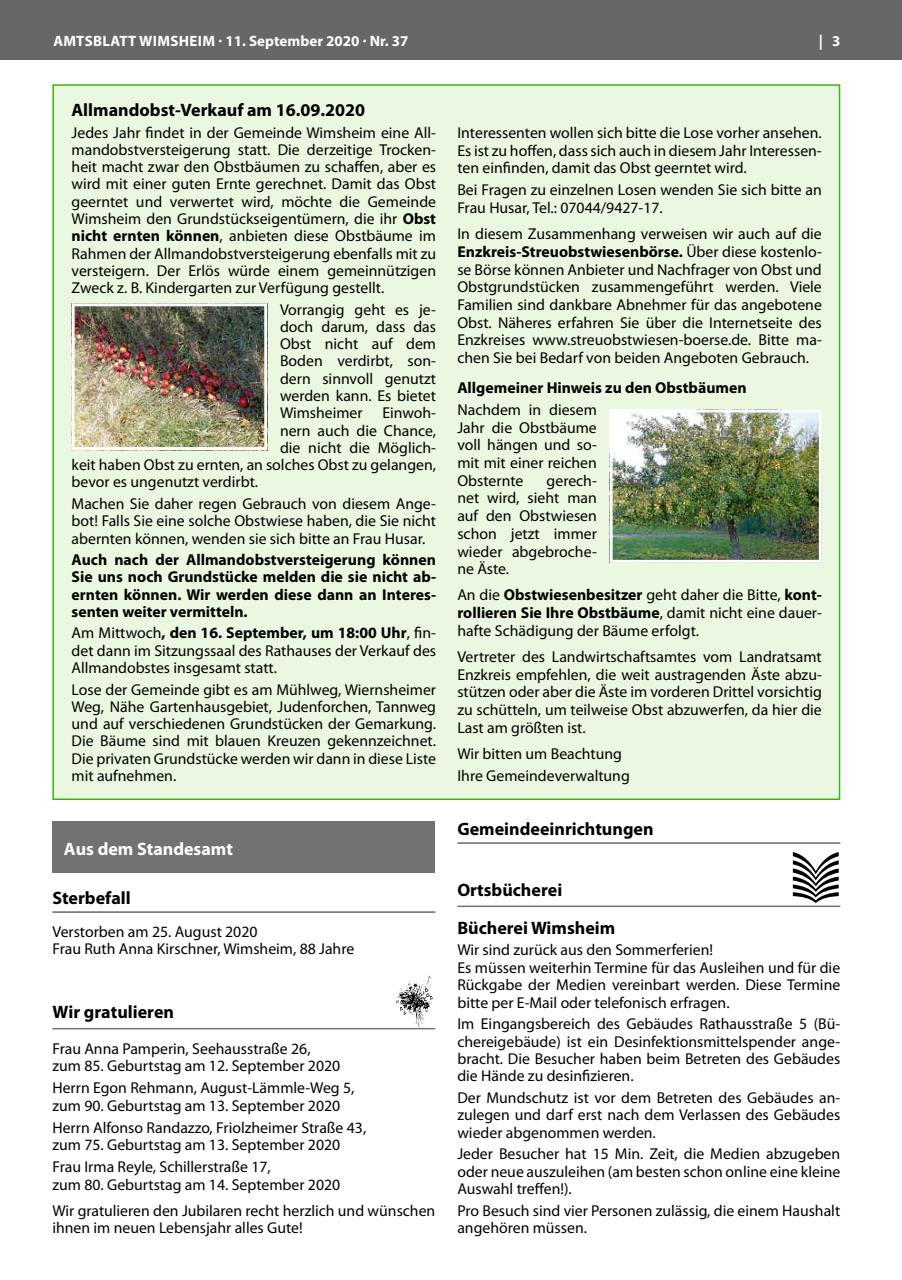
<style>
.page{position:relative;width:902px;height:1280px;background:#fff}
.page>*{position:absolute;margin:0;border:0;box-sizing:border-box;transform-origin:0 0}
.t1{font:700 18px/38px "Myriad Pro";color:#000}
.t2{font:700 18px "Myriad Pro";color:#fff}
.t3{font:15.75px/17.7px "Myriad Pro";color:#000;text-align:justify}
.t4{font:700 15.75px/17.2px "Myriad Pro";color:#000;text-align:justify}
.t5{font:700 15px "Myriad Pro";letter-spacing:.005em;color:#fff}
.s1{font-weight:700}
</style>
<div class="page">
<div style="left:0;top:0;width:901px;height:60px;background:#676767"></div>
<hr style="left:52px;top:911px;width:383px;height:2px;background:#676767">
<div style="left:52px;top:821px;width:383px;height:51px;background:#727272"></div>
<svg style="left:396px;top:975px;width:37px;height:51px"></svg>
<hr style="left:52px;top:1028px;width:383px;height:1px;background:#727272">
<div style="left:53px;top:85px;width:786px;height:714px;background:#ebf8e1"></div>
<hr style="left:457px;top:842px;width:383px;height:2px;background:#676767">
<svg style="left:792px;top:852px;width:46px;height:51px"></svg>
<hr style="left:457px;top:905px;width:383px;height:2px;background:#727272">
<img style="left:76px;top:307px;width:187px;height:139px">
<div style="left:72px;top:303px;width:195px;height:147px;border:3px solid #fefefe"></div>
<img style="left:613px;top:413px;width:204px;height:146px">
<div style="left:609px;top:409px;width:212px;height:154px;border:3px solid #fefefe"></div>
<p class="t5" style="left:53px;top:31px;width:356px">amtsblatt wimsheim · 11. september 2020 · Nr. 37</p>
<p class="t5" style="left:818px;top:31px;width:23px">| 3</p>
<p class="t1" style="left:72px;top:90px;width:295px">allmandobst-Verkauf am 16.09.2020</p>
<p class="t3" style="left:72px;top:123px;width:366px;line-height:17.2px">Jedes Jahr findet in der Gemeinde Wimsheim eine All&shy;mandobstversteigerung statt. Die derzeitige Trocken&shy;heit macht zwar den Obstbäumen zu schaffen, aber es wird mit einer guten Ernte gerechnet. Damit das Obst geerntet und verwertet wird, möchte die Gemeinde Wimsheim den Grundstückseigentümern, die ihr <span class="s1">Obst nicht ernten können</span>, anbieten diese Obstbäume im Rahmen der Allmandobstversteigerung ebenfalls mit zu versteigern. Der Erlös würde einem gemeinnützigen Zweck z. B. Kindergarten zur Verfügung gestellt.</p>
<p class="t3" style="left:280px;top:300px;width:158px;line-height:17.2px">Vorrangig geht es je&shy;doch darum, dass das Obst nicht auf dem Boden verdirbt, son&shy;dern sinnvoll genutzt werden kann. Es bietet Wimsheimer</p>
<p class="t3" style="left:382px;top:404px;width:55px">Einwoh-</p>
<p class="t3" style="left:280px;top:421px;width:157px">nern auch die Chance,</p>
<p class="t3" style="left:280px;top:438px;width:157px">die nicht die Möglich-</p>
<p class="t3" style="left:72px;top:456px;width:366px">keit haben Obst zu ernten, an solches Obst zu gelangen,</p>
<p class="t3" style="left:72px;top:473px;width:188px">bevor es ungenutzt verdirbt.</p>
<p class="t3" style="left:72px;top:495px;width:366px;line-height:17.2px">Machen Sie daher regen Gebrauch von diesem Ange&shy;bot! Falls Sie eine solche Obstwiese haben, die Sie nicht abernten können, wenden sie sich bitte an Frau Husar.</p>
<p class="t4" style="left:72px;top:551px;width:366px">auch nach der allmandobstversteigerung können sie uns noch Grundstücke melden die sie nicht ab&shy;ernten können. wir werden diese dann an interes&shy;senten weiter vermitteln.</p>
<p class="t3" style="left:72px;top:624px;width:366px;line-height:17.2px">Am Mittwoch<span class="s1">, den 16. september, um 18:00 Uhr</span>, fin&shy;det dann im Sitzungssaal des Rathauses der Verkauf des Allmandobstes insgesamt statt.</p>
<p class="t3" style="left:72px;top:680px;width:366px;line-height:17.2px">Lose der Gemeinde gibt es am Mühlweg, Wiernsheimer Weg, Nähe Gartenhausgebiet, Judenforchen, Tannweg und auf verschiedenen Grundstücken der Gemarkung.<br>Die Bäume sind mit blauen Kreuzen gekennzeichnet.<br>Die privaten Grundstücke werden wir dann in diese Liste mit aufnehmen.</p>
<p class="t2" style="left:64px;top:837px;width:171px">Aus dem Standesamt</p>
<p class="t1" style="left:52px;top:878px;width:80px">sterbefall</p>
<p class="t3" style="left:52px;top:922px;width:303px">Verstorben am 25. August 2020<br>Frau Ruth Anna Kirschner, Wimsheim, 88 Jahre</p>
<p class="t1" style="left:52px;top:992px;width:123px">Wir gratulieren</p>
<p class="t3" style="left:52px;top:1039px;width:289px">Frau Anna Pamperin, Seehausstraße 26, zum 85. Geburtstag am 12. September 2020</p>
<p class="t3" style="left:52px;top:1079px;width:303px">Herrn Egon Rehmann, August-Lämmle-Weg 5, zum 90. Geburtstag am 13. September 2020</p>
<p class="t3" style="left:52px;top:1118px;width:315px">Herrn Alfonso Randazzo, Friolzheimer Straße 43, zum 75. Geburtstag am 13. September 2020</p>
<p class="t3" style="left:52px;top:1158px;width:289px">Frau Irma Reyle, Schillerstraße 17,<br>zum 80. Geburtstag am 14. September 2020</p>
<p class="t3" style="left:52px;top:1201px;width:384px">Wir gratulieren den Jubilaren recht herzlich und wünschen ihnen im neuen Lebensjahr alles Gute!</p>
<p class="t3" style="left:457px;top:124px;width:366px">Interessenten wollen sich bitte die Lose vorher ansehen.<br>Es ist zu hoffen, dass sich auch in diesem Jahr Interessen&shy;ten einfinden, damit das Obst geerntet wird.</p>
<p class="t3" style="left:457px;top:181px;width:366px">Bei Fragen zu einzelnen Losen wenden Sie sich bitte an<br>Frau Husar, Tel.: 07044/9427-17.</p>
<p class="t3" style="left:457px;top:225px;width:366px">In diesem Zusammenhang verweisen wir auch auf die <span class="s1">enzkreis-streuobstwiesenbörse.</span> Über diese kostenlo&shy;se Börse können Anbieter und Nachfrager von Obst und Obstgrundstücken zusammengeführt werden. Viele Familien sind dankbare Abnehmer für das angebotene Obst. Näheres erfahren Sie über die Internetseite des Enzkreises www.streuobstwiesen-boerse.de. Bitte ma&shy;chen Sie bei Bedarf von beiden Angeboten Gebrauch.</p>
<p class="t4" style="left:457px;top:379px;width:291px">allgemeiner hinweis zu den Obstbäumen</p>
<p class="t3" style="left:457px;top:401px;width:141px">Nachdem in diesem Jahr die Obstbäume voll hängen und so&shy;mit mit einer reichen Obsternte</p>
<p class="t3" style="left:457px;top:471px;width:141px;text-indent:89px">gerech&shy;net wird, sieht man auf den Obstwiesen schon jetzt immer wieder abgebroche&shy;ne Äste.</p>
<p class="t3" style="left:457px;top:586px;width:366px">An die <span class="s1">Obstwiesenbesitzer</span> geht daher die Bitte, <span class="s1">kont&shy;rollieren sie ihre Obstbäume</span>, damit nicht eine dauer&shy;hafte Schädigung der Bäume erfolgt.</p>
<p class="t3" style="left:457px;top:647px;width:366px">Vertreter des Landwirtschaftsamtes vom Landratsamt Enzkreis empfehlen, die weit austragenden Äste abzu&shy;stützen oder aber die Äste im vorderen Drittel vorsichtig zu schütteln, um teilweise Obst abzuwerfen, da hier die Last am größten ist.</p>
<p class="t3" style="left:457px;top:742px;width:174px;line-height:21.9px">Wir bitten um Beachtung<br>Ihre Gemeindeverwaltung</p>
<p class="t1" style="left:457px;top:809px;width:198px">Gemeindeeinrichtungen</p>
<p class="t1" style="left:457px;top:870px;width:159px">Ortsbücherei bücherei wimsheim</p>
<p class="t3" style="left:457px;top:941px;width:384px;text-align:left">Wir sind zurück aus den Sommerferien!<br>Es müssen weiterhin Termine für das Ausleihen und für die Rückgabe der Medien vereinbart werden. Diese Termine bitte per E-Mail oder telefonisch erfragen.</p>
<p class="t3" style="left:457px;top:1015px;width:384px">Im Eingangsbereich des Gebäudes Rathausstraße 5 (Bü&shy;chereigebäude) ist ein Desinfektionsmittelspender ange&shy;bracht. Die Besucher haben beim Betreten des Gebäudes die Hände zu desinfizieren.</p>
<p class="t3" style="left:457px;top:1089px;width:384px">Der Mundschutz ist vor dem Betreten des Gebäudes an&shy;zulegen und darf erst nach dem Verlassen des Gebäudes wieder abgenommen werden.</p>
<p class="t3" style="left:457px;top:1145px;width:384px">Jeder Besucher hat 15 Min. Zeit, die Medien abzugeben oder neue auszuleihen (am besten schon online eine kleine Auswahl treffen!).</p>
<p class="t3" style="left:457px;top:1202px;width:384px">Pro Besuch sind vier Personen zulässig, die einem Haushalt angehören müssen.</p>
</div>
